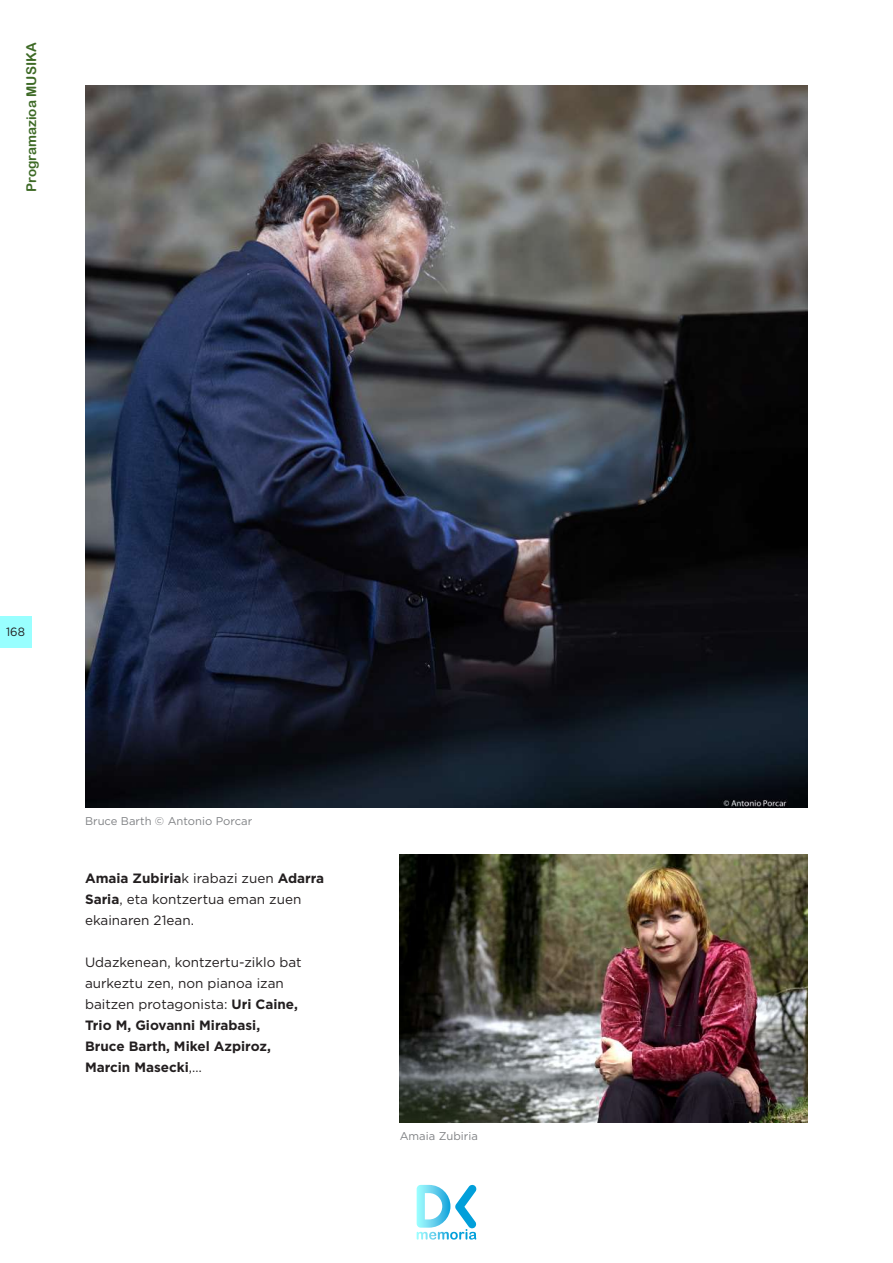
<style>
.page{position:relative;width:893px;height:1263px;background:#fff}
.page>*{position:absolute;margin:0;border:0;box-sizing:border-box;transform-origin:0 0}
.t1{font:13.5px/21px "Gotham";color:#231f20}
.t2{font:13.5px "Arial Rounded MT Bold";color:#3e6a26}
.t3{font:12px "Gotham";color:#231f20;scale:.96 1}
.t4{font:11.25px "Gotham";color:#808285}
.s1{font-weight:700}
</style>
<div class="page">
<svg style="left:417px;top:1184px;width:60px;height:55px"></svg>
<div style="left:0;top:616px;width:31px;height:31px;background:#9ff"></div>
<img style="left:85px;top:85px;width:723px;height:723px">
<img style="left:400px;top:854px;width:408px;height:268px">
<p class="t2" style="left:23px;top:192px;width:151px;rotate:-90deg">Programazioa MUSIKA</p>
<p class="t3" style="left:6px;top:624px;width:21px">168</p>
<p class="t4" style="left:85px;top:814px;width:169px">Bruce Barth © Antonio Porcar</p>
<p class="t1" style="left:85px;top:867px;width:241px"><span class="s1">Amaia Zubiria</span>k irabazi zuen <span class="s1">Adarra<br>Saria</span>, eta kontzertua eman zuen ekainaren 21ean.</p>
<p class="t1" style="left:85px;top:951px;width:218px">Udazkenean, kontzertu-ziklo bat aurkeztu zen, non pianoa izan baitzen protagonista: <span class="s1">Uri Caine,<br>Trio M, Giovanni Mirabasi,<br>Bruce Barth, Mikel Azpiroz,<br>Marcin Masecki</span>,…</p>
<p class="t4" style="left:400px;top:1128px;width:80px">Amaia Zubiria</p>
</div>
